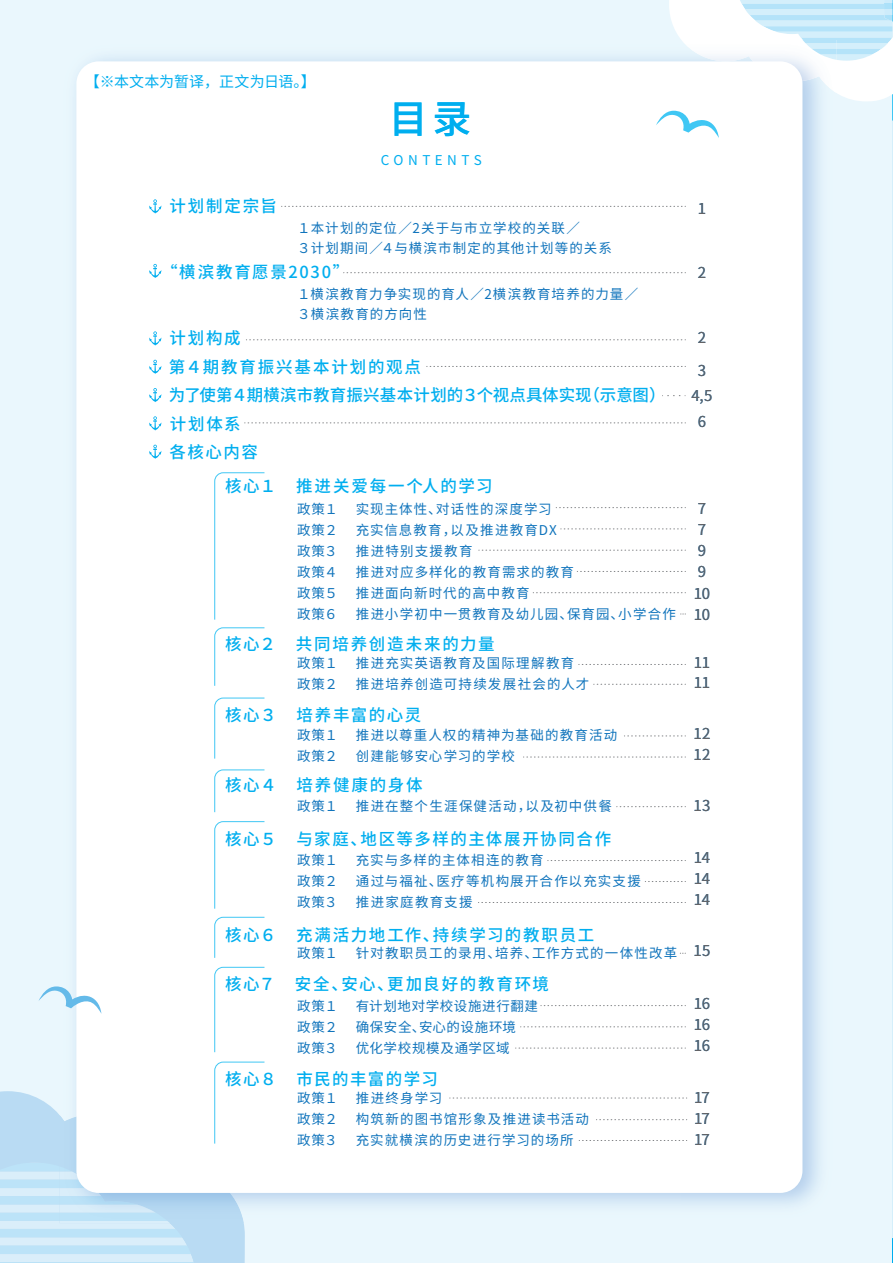
<style>
.page{position:relative;width:893px;height:1263px;background:#eaf7fd}
.page>*{position:absolute;margin:0;border:0;box-sizing:border-box;transform-origin:0 0}
.t1{font:500 39px "Noto Sans CJ Ksc";color:#00b6f0}
.t2{font:500 16.5px "Noto Sans CJ Ksc";letter-spacing:.095em;color:#00aeef}
.t3{font:500 16.5px/28.5px "Noto Sans CJ Ksc";letter-spacing:.02em;color:#00aeef}
.t4{font:15px/21px "Noto Sans CJ Ksc";letter-spacing:-.025em;color:#636366}
.t5{font:15px "Noto Sans CJ Ksc";letter-spacing:.01em;color:#00aeef}
.t6{font:13.5px/21px "Noto Sans CJ Ksc";letter-spacing:.08em;color:#1074bc}
.t7{font:13.5px/21px "Noto Sans CJ Ksc";letter-spacing:.045em;color:#1074bc}
.t8{font:13.5px "Noto Sans CJ Ksc";letter-spacing:.33em;color:#00aeef}
</style>
<div class="page">
<hr style="left:892px;top:0;width:1px;height:156px;background:#40c7f4">
<svg style="left:892px;top:120px;width:1px;height:1143px"></svg>
<svg style="left:669px;top:0;width:224px;height:101px"></svg>
<img style="left:682px;top:93px;width:155px;height:1113px">
<img style="left:681px;top:40px;width:156px;height:53px">
<img style="left:805px;top:54px;width:32px;height:6px">
<img style="left:803px;top:40px;width:34px;height:14px">
<div style="left:76px;top:61px;width:726px;height:1132px;background:#fff;border-radius:22px"></div>
<svg style="left:214px;top:472px;width:51px;height:148px"></svg>
<svg style="left:214px;top:627px;width:51px;height:59px"></svg>
<svg style="left:214px;top:697px;width:51px;height:62px"></svg>
<svg style="left:214px;top:769px;width:51px;height:44px"></svg>
<svg style="left:214px;top:916px;width:51px;height:42px"></svg>
<svg style="left:214px;top:821px;width:51px;height:88px"></svg>
<svg style="left:214px;top:966px;width:51px;height:87px"></svg>
<svg style="left:0;top:1061px;width:265px;height:202px"></svg>
<svg style="left:39px;top:986px;width:62px;height:28px"></svg>
<svg style="left:656px;top:110px;width:63px;height:28px"></svg>
<svg style="left:149px;top:199px;width:12px;height:14px"></svg>
<svg style="left:149px;top:264px;width:12px;height:14px"></svg>
<svg style="left:149px;top:331px;width:12px;height:14px"></svg>
<svg style="left:149px;top:360px;width:12px;height:14px"></svg>
<svg style="left:149px;top:388px;width:12px;height:14px"></svg>
<svg style="left:149px;top:416px;width:12px;height:14px"></svg>
<svg style="left:149px;top:445px;width:12px;height:14px"></svg>
<svg style="left:282px;top:206px;width:404px;height:1px"></svg>
<svg style="left:344px;top:272px;width:342px;height:1px"></svg>
<svg style="left:427px;top:366px;width:259px;height:1px"></svg>
<svg style="left:245px;top:422px;width:441px;height:1px"></svg>
<svg style="left:556px;top:507px;width:130px;height:1px"></svg>
<svg style="left:561px;top:528px;width:125px;height:1px"></svg>
<svg style="left:479px;top:550px;width:207px;height:1px"></svg>
<svg style="left:577px;top:571px;width:109px;height:1px"></svg>
<svg style="left:533px;top:592px;width:153px;height:1px"></svg>
<svg style="left:548px;top:860px;width:138px;height:1px"></svg>
<svg style="left:645px;top:881px;width:41px;height:1px"></svg>
<svg style="left:478px;top:902px;width:208px;height:1px"></svg>
<svg style="left:541px;top:1005px;width:145px;height:1px"></svg>
<svg style="left:521px;top:1026px;width:165px;height:1px"></svg>
<svg style="left:516px;top:1048px;width:170px;height:1px"></svg>
<svg style="left:450px;top:1098px;width:237px;height:1px"></svg>
<svg style="left:596px;top:1119px;width:91px;height:1px"></svg>
<svg style="left:579px;top:1140px;width:108px;height:1px"></svg>
<svg style="left:579px;top:664px;width:107px;height:1px"></svg>
<svg style="left:594px;top:684px;width:92px;height:1px"></svg>
<svg style="left:624px;top:735px;width:62px;height:1px"></svg>
<svg style="left:523px;top:757px;width:163px;height:1px"></svg>
<svg style="left:246px;top:339px;width:440px;height:1px"></svg>
<svg style="left:617px;top:806px;width:69px;height:1px"></svg>
<p class="t5" style="left:85px;top:73px;width:233px">【※本文本为暂译，正文为日语。】</p>
<p class="t2" style="left:169px;top:197px;width:109px">计划制定宗旨</p>
<h1 class="t1" style="left:389px;top:97px;width:84px">目录</h1>
<p class="t8" style="left:381px;top:153px;width:103px">CONTENTS</p>
<p class="t6" style="left:297px;top:219px;width:316px;line-height:19.5px">１本计划的定位／2关于与市立学校的关联／<br>３计划期间／４与横滨市制定的其他计划等的关系</p>
<p class="t6" style="left:297px;top:285px;width:343px;line-height:19.5px">１横滨教育力争实现的育人／2横滨教育培养的力量／<br>３横滨教育的方向性</p>
<p class="t2" style="left:161px;top:263px;width:190px">“横滨教育愿景2030”</p>
<p class="t3" style="left:169px;top:324px;width:498px">计划构成<br>第４期教育振兴基本计划的观点<br>为了使第４期横滨市教育振兴基本计划的３个视点具体实现（示意图）计划体系<br>各核心内容</p>
<p class="t2" style="left:225px;top:477px;width:269px">核心１　推进关爱每一个人的学习</p>
<p class="t6" style="left:297px;top:499px;width:42px;text-align:justify">政策１政策２政策３政策４政策５政策６</p>
<p class="t6" style="left:356px;top:499px;width:322px">实现主体性、对话性的深度学习<br>充实信息教育，以及推进教育DX<br>推进特别支援教育<br>推进对应多样化的教育需求的教育<br>推进面向新时代的高中教育<br>推进小学初中一贯教育及幼儿园、保育园、小学合作</p>
<p class="t6" style="left:297px;top:653px;width:42px">政策１政策２</p>
<p class="t6" style="left:356px;top:653px;width:235px">推进充实英语教育及国际理解教育推进培养创造可持续发展社会的人才</p>
<p class="t6" style="left:297px;top:725px;width:42px">政策１政策２</p>
<p class="t6" style="left:356px;top:725px;width:263px">推进以尊重人权的精神为基础的教育活动创建能够安心学习的学校</p>
<p class="t6" style="left:297px;top:796px;width:42px">政策１</p>
<p class="t6" style="left:356px;top:796px;width:258px">推进在整个生涯保健活动，以及初中供餐</p>
<p class="t2" style="left:225px;top:634px;width:271px">核心２　共同培养创造未来的力量</p>
<p class="t2" style="left:225px;top:706px;width:198px">核心３　培养丰富的心灵</p>
<p class="t2" style="left:225px;top:776px;width:199px">核心４　培养健康的身体</p>
<p class="t2" style="left:225px;top:829px;width:388px">核心５　与家庭、地区等多样的主体展开协同合作</p>
<p class="t6" style="left:297px;top:850px;width:42px;text-align:justify">政策１政策２政策３</p>
<p class="t6" style="left:356px;top:850px;width:287px">充实与多样的主体相连的教育<br>通过与福祉、医疗等机构展开合作以充实支援推进家庭教育支援</p>
<p class="t2" style="left:225px;top:925px;width:371px">核心６　充满活力地工作、持续学习的教职员工</p>
<p class="t2" style="left:225px;top:975px;width:325px">核心７　安全、安心、更加良好的教育环境</p>
<p class="t6" style="left:297px;top:943px;width:42px">政策１</p>
<p class="t6" style="left:356px;top:943px;width:323px">针对教职员工的录用、培养、工作方式的一体性改革</p>
<p class="t6" style="left:297px;top:995px;width:42px;text-align:justify">政策１政策２政策３</p>
<p class="t7" style="left:356px;top:995px;width:184px">有计划地对学校设施进行翻建确保安全、安心的设施环境<br>优化学校规模及通学区域</p>
<p class="t6" style="left:297px;top:1088px;width:42px;text-align:justify">政策１政策２政策３</p>
<p class="t6" style="left:356px;top:1088px;width:235px">推进终身学习<br>构筑新的图书馆形象及推进读书活动充实就横滨的历史进行学习的场所</p>
<p class="t2" style="left:225px;top:1069px;width:214px">核心８　市民的丰富的学习</p>
<p class="t4" style="left:698px;top:198px;width:10px">1</p>
<p class="t4" style="left:698px;top:262px;width:10px">2</p>
<p class="t4" style="left:698px;top:327px;width:10px">2</p>
<p class="t4" style="left:691px;top:358px;width:23px;line-height:25.5px;text-align:center">3<br>4,5<br>6</p>
<p class="t4" style="left:694px;top:498px;width:18px">7<br>7<br>9<br>9<br>10<br>10</p>
<p class="t4" style="left:694px;top:653px;width:18px;line-height:19.5px">11<br>11</p>
<p class="t4" style="left:693px;top:723px;width:18px">12<br>12</p>
<p class="t4" style="left:693px;top:795px;width:18px">13</p>
<p class="t4" style="left:694px;top:847px;width:18px;text-align:justify">14<br>14<br>14</p>
<p class="t4" style="left:693px;top:940px;width:18px">15</p>
<p class="t4" style="left:694px;top:993px;width:18px;text-align:justify">16<br>16<br>16</p>
<p class="t4" style="left:694px;top:1087px;width:17px;text-align:justify">17<br>17<br>17</p>
</div>
